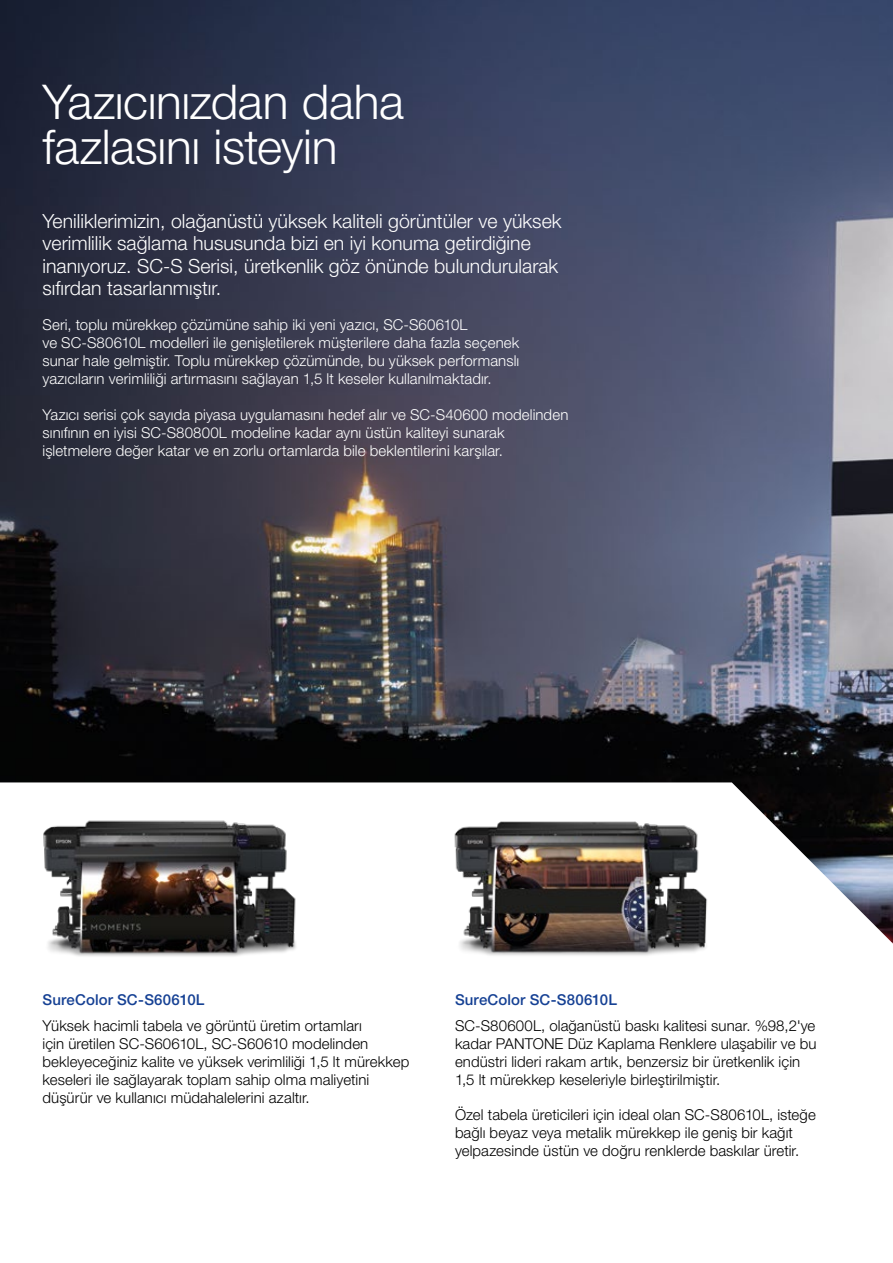
<style>
.page{position:relative;width:893px;height:1263px;background:#fff}
.page>*{position:absolute;margin:0;border:0;box-sizing:border-box;transform-origin:0 0}
.t1{font:300 48px/45px "Helvetica Neue LT Pro";letter-spacing:-.01em;color:#fff}
.t2{font:300 19.5px/22.5px "Helvetica Neue LT Pro";color:#fff}
.t3{font:300 15px/18px "Helvetica Neue LT Pro";letter-spacing:.005em;color:#000}
.t4{font:300 15px/18px "Helvetica Neue LT Pro";letter-spacing:.005em;color:#fff}
.t5{font:500 15px "Helvetica Neue LT Pro";letter-spacing:.01em;color:#164194}
</style>
<div class="page">
<img style="left:0;top:0;width:893px;height:782px">
<svg style="left:0;top:782px;width:893px;height:162px"></svg>
<img style="left:31px;top:816px;width:285px;height:140px">
<img style="left:446px;top:821px;width:284px;height:135px">
<h1 class="t1" style="left:43px;top:79px;width:363px">Yazıcınızdan daha fazlasını isteyin</h1>
<h2 class="t2" style="left:43px;top:209px;width:520px">Yeniliklerimizin, olağanüstü yüksek kaliteli görüntüler ve yüksek verimlilik sağlama hususunda bizi en iyi konuma getirdiğine inanıyoruz. SC-S Serisi, üretkenlik göz önünde bulundurularak sıfırdan tasarlanmıştır.</h2>
<p class="t4" style="left:43px;top:316px;width:478px">Seri, toplu mürekkep çözümüne sahip iki yeni yazıcı, SC-S60610L<br>ve SC-S80610L modelleri ile genişletilerek müşterilere daha fazla seçenek sunar hale gelmiştir. Toplu mürekkep çözümünde, bu yüksek performanslı yazıcıların verimliliği artırmasını sağlayan 1,5 lt keseler kullanılmaktadır.</p>
<p class="t4" style="left:43px;top:405px;width:527px">Yazıcı serisi çok sayıda piyasa uygulamasını hedef alır ve SC-S40600 modelinden sınıfının en iyisi SC-S80800L modeline kadar aynı üstün kaliteyi sunarak işletmelere değer katar ve en zorlu ortamlarda bile beklentilerini karşılar.</p>
<p class="t5" style="left:43px;top:990px;width:164px">SureColor SC-S60610L</p>
<p class="t3" style="left:43px;top:1016px;width:368px">Yüksek hacimli tabela ve görüntü üretim ortamları<br>için üretilen SC-S60610L, SC-S60610 modelinden bekleyeceğiniz kalite ve yüksek verimliliği 1,5 lt mürekkep keseleri ile sağlayarak toplam sahip olma maliyetini düşürür ve kullanıcı müdahalelerini azaltır.</p>
<p class="t5" style="left:455px;top:990px;width:164px">SureColor SC-S80610L</p>
<p class="t3" style="left:455px;top:1016px;width:363px">SC-S80600L, olağanüstü baskı kalitesi sunar. %98,2'ye kadar PANTONE Düz Kaplama Renklere ulaşabilir ve bu endüstri lideri rakam artık, benzersiz bir üretkenlik için 1,5 lt mürekkep keseleriyle birleştirilmiştir.</p>
<p class="t3" style="left:455px;top:1105px;width:362px">Özel tabela üreticileri için ideal olan SC-S80610L, isteğe bağlı beyaz veya metalik mürekkep ile geniş bir kağıt yelpazesinde üstün ve doğru renklerde baskılar üretir.</p>
</div>
